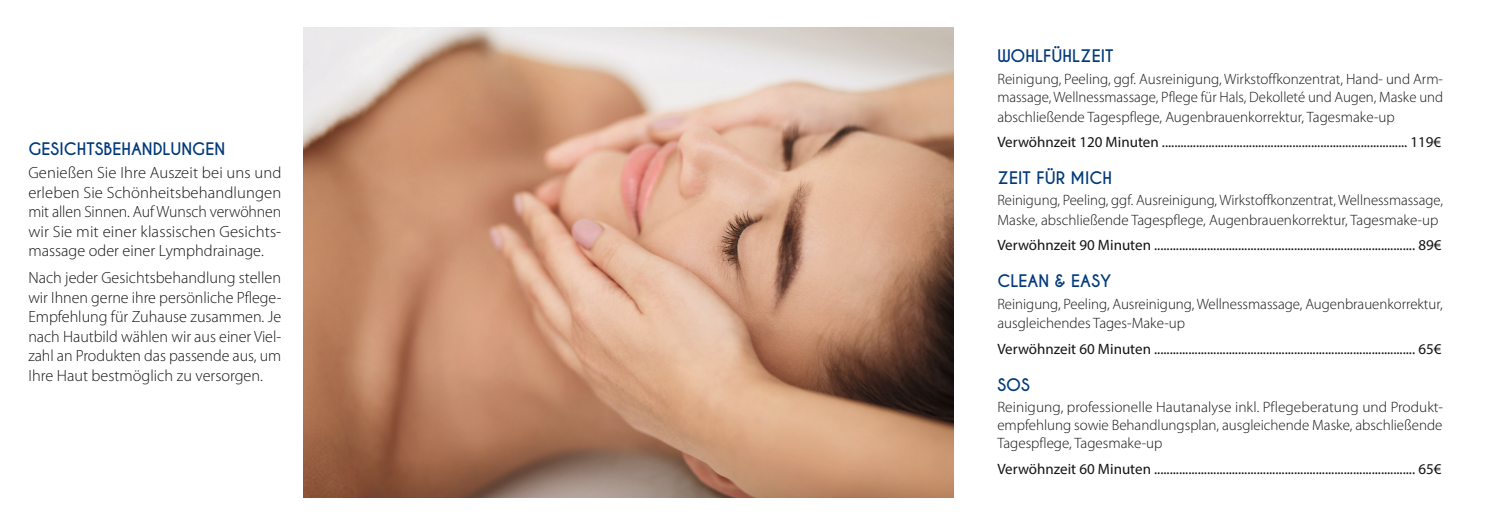
<style>
.page{position:relative;width:1489px;height:525px;background:#fff}
.page>*{position:absolute;margin:0;border:0;box-sizing:border-box;transform-origin:0 0}
.Fließtext{font:300 16.25px/19.5px "Myriad Pro";color:#131413;text-align:justify}
.Name_der_Behandlung{font:700 16.25px "Caviar Dreams";color:#00397a}
.Überschrift{font:700 16.25px "Caviar Dreams";color:#00397a}
.Beschreibung{font:300 15px/18px "Myriad Pro";color:#131413}
.Dauer_Preis{font:15px "Myriad Pro";color:#131413}
</style>
<div class="page">
<img style="left:303px;top:27px;width:650px;height:470px">
<p class="Überschrift" style="left:28px;top:139px;width:198px">GESICHTSBEHANDLUNGEN</p>
<p class="Fließtext" style="left:28px;top:163px;width:254px">Genießen Sie Ihre Auszeit bei uns und erleben Sie Schönheitsbehandlungen mit allen Sinnen. Auf Wunsch verwöhnen wir Sie mit einer klassischen Gesichts&shy;massage oder einer Lymphdrainage.</p>
<p class="Fließtext" style="left:28px;top:267px;width:254px">Nach jeder Gesichtsbehandlung stellen wir Ihnen gerne ihre persönliche Pflege-Empfehlung für Zuhause zusammen. Je nach Hautbild wählen wir aus einer Viel&shy;zahl an Produkten das passende aus, um Ihre Haut bestmöglich zu versorgen.</p>
<p class="Name_der_Behandlung" style="left:997px;top:46px;width:118px">WOHLFÜHLZEIT</p>
<p class="Beschreibung" style="left:997px;top:70px;width:447px">Reinigung, Peeling, ggf. Ausreinigung, Wirkstoffkonzentrat, Hand- und Arm&shy;massage, Wellnessmassage, Pflege für Hals, Dekolleté und Augen, Maske und</p>
<p class="Beschreibung" style="left:997px;top:107px;width:399px">abschließende Tagespflege, Augenbrauenkorrektur, Tagesmake-up</p>
<p class="Dauer_Preis" style="left:997px;top:132px;width:445px">Verwöhnzeit 120 Minuten ............................................................................... 119€</p>
<p class="Name_der_Behandlung" style="left:997px;top:168px;width:116px">ZEIT FÜR MICH</p>
<p class="Beschreibung" style="left:997px;top:190px;width:447px;line-height:19.5px">Reinigung, Peeling, ggf. Ausreinigung, Wirkstoffkonzentrat, Wellnessmassage,<br>Maske, abschließende Tagespflege, Augenbrauenkorrektur, Tagesmake-up</p>
<p class="Dauer_Preis" style="left:997px;top:236px;width:445px">Verwöhnzeit 90 Minuten .................................................................................... 89€</p>
<p class="Name_der_Behandlung" style="left:997px;top:271px;width:116px">CLEAN &amp; EASY</p>
<p class="Beschreibung" style="left:997px;top:294px;width:446px;line-height:19.5px">Reinigung, Peeling, Ausreinigung, Wellnessmassage, Augenbrauenkorrektur, ausgleichendes Tages-Make-up</p>
<p class="Dauer_Preis" style="left:997px;top:339px;width:445px">Verwöhnzeit 60 Minuten .................................................................................... 65€</p>
<p class="Name_der_Behandlung" style="left:997px;top:374px;width:34px">SOS</p>
<p class="Beschreibung" style="left:997px;top:398px;width:447px;text-align:justify">Reinigung, professionelle Hautanalyse inkl. Pflegeberatung und Produkt&shy;empfehlung sowie Behandlungsplan, ausgleichende Maske, abschließende Tagespflege, Tagesmake-up</p>
<p class="Dauer_Preis" style="left:997px;top:459px;width:445px">Verwöhnzeit 60 Minuten .................................................................................... 65€</p>
</div>
